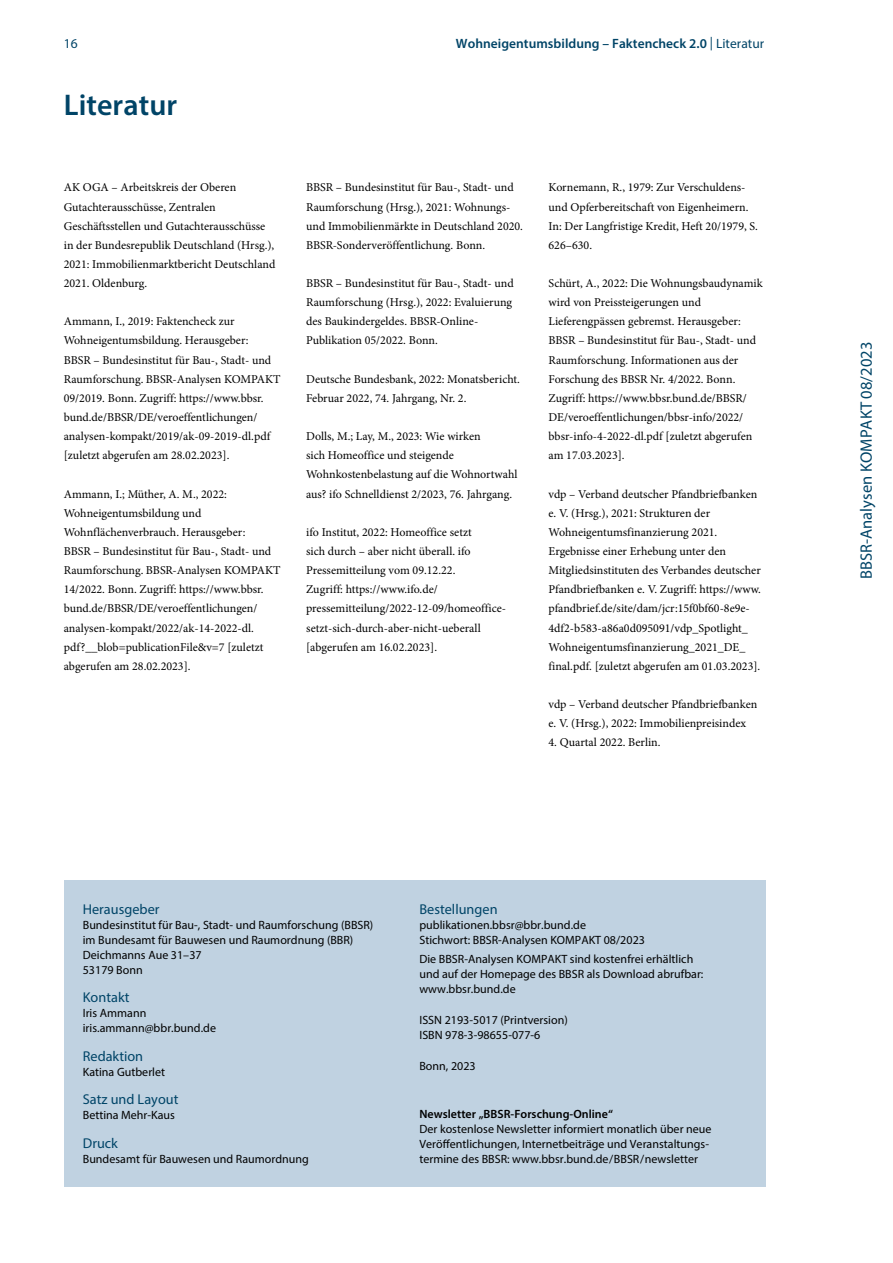
<style>
.page{position:relative;width:893px;height:1263px;background:#fff}
.page>*{position:absolute;margin:0;border:0;box-sizing:border-box;transform-origin:0 0}
.rubrikentitel_H1{font:600 30px "Myriad Pro";letter-spacing:.005em;color:#004467}
.t1{font:16.5px "Myriad Pro";letter-spacing:.005em;color:#004467}
.Impressum_Überschrift_H2{font:14.25px "Myriad Pro";color:#004467}
.t2{font:600 13.5px "Myriad Pro";letter-spacing:.005em;color:#004467}
.t3{font:13.5px "Myriad Pro";color:#004467}
.Literatur_P{font:12px/19.2px "Minion Pro";color:#000}
.Impressum_P{font:12px/15px "Myriad Pro";color:#000}
.s1{font-weight:400}
.s2{font-weight:600}
</style>
<div class="page">
<div style="left:64px;top:880px;width:701px;height:306px;background:#c0d2e1"></div>
<p class="t3" style="left:64px;top:36px;width:15px">16</p>
<p class="t2" style="left:456px;top:35px;width:310px">Wohneigentumsbildung – Faktencheck 2.0 <span class="s1">| Literatur</span></p>
<h1 class="rubrikentitel_H1" style="left:64px;top:86px;width:115px">Literatur</h1>
<p class="Literatur_P" style="left:64px;top:178px;width:213px">AK OGA – Arbeitskreis der Oberen Gutachterausschüsse, Zentralen Geschäftsstellen und Gutachterausschüsse in der Bundesrepublik Deutschland (Hrsg.), 2021: Immobilienmarktbericht Deutschland 2021. Oldenburg.</p>
<p class="Literatur_P" style="left:64px;top:312px;width:218px">Ammann, I., 2019: Faktencheck zur Wohneigentumsbildung. Herausgeber:<br>BBSR – Bundesinstitut für Bau-, Stadt- und Raumforschung. BBSR-Analysen KOMPAKT 09/2019. Bonn. Zugriff: https://www.bbsr. bund.de/BBSR/DE/veroeffentlichungen/ analysen-kompakt/2019/ak-09-2019-dl.pdf [zuletzt abgerufen am 28.02.2023].</p>
<p class="Literatur_P" style="left:64px;top:484px;width:218px">Ammann, I.; Müther, A. M., 2022:<br>Wohneigentumsbildung und Wohnflächenverbrauch. Herausgeber:<br>BBSR – Bundesinstitut für Bau-, Stadt- und Raumforschung. BBSR-Analysen KOMPAKT 14/2022. Bonn. Zugriff: https://www.bbsr. bund.de/BBSR/DE/veroeffentlichungen/ analysen-kompakt/2022/ak-14-2022-dl. pdf?__blob=publicationFile&amp;v=7 [zuletzt abgerufen am 28.02.2023].</p>
<p class="Literatur_P" style="left:306px;top:178px;width:218px">BBSR – Bundesinstitut für Bau-, Stadt- und Raumforschung (Hrsg.), 2021: Wohnungs&shy;und Immobilienmärkte in Deutschland 2020.<br>BBSR-Sonderveröffentlichung. Bonn.</p>
<p class="Literatur_P" style="left:306px;top:274px;width:209px">BBSR – Bundesinstitut für Bau-, Stadt- und Raumforschung (Hrsg.), 2022: Evaluierung des Baukindergeldes. BBSR-Online-Publikation 05/2022. Bonn.</p>
<p class="Literatur_P" style="left:306px;top:369px;width:215px">Deutsche Bundesbank, 2022: Monatsbericht.<br>Februar 2022, 74. Jahrgang, Nr. 2.</p>
<p class="Literatur_P" style="left:306px;top:427px;width:213px">Dolls, M.; Lay, M., 2023: Wie wirken<br>sich Homeoffice und steigende Wohnkostenbelastung auf die Wohnortwahl aus? ifo Schnelldienst 2/2023, 76. Jahrgang.</p>
<p class="Literatur_P" style="left:306px;top:522px;width:202px">ifo Institut, 2022: Homeoffice setzt<br>sich durch – aber nicht überall. ifo Pressemitteilung vom 09.12.22.<br>Zugriff: https://www.ifo.de/ pressemitteilung/2022-12-09/homeoffice&shy;setzt-sich-durch-aber-nicht-ueberall [abgerufen am 16.02.2023].</p>
<p class="Literatur_P" style="left:549px;top:178px;width:211px">Kornemann, R., 1979: Zur Verschuldens&shy;und Opferbereitschaft von Eigenheimern.<br>In: Der Langfristige Kredit, Heft 20/1979, S.<br>626–630.</p>
<p class="Literatur_P" style="left:549px;top:274px;width:216px">Schürt, A., 2022: Die Wohnungsbaudynamik wird von Preissteigerungen und Lieferengpässen gebremst. Herausgeber:<br>BBSR – Bundesinstitut für Bau-, Stadt- und Raumforschung. Informationen aus der Forschung des BBSR Nr. 4/2022. Bonn.<br>Zugriff: https://www.bbsr.bund.de/BBSR/ DE/veroeffentlichungen/bbsr-info/2022/ bbsr-info-4-2022-dl.pdf [zuletzt abgerufen am 17.03.2023].</p>
<p class="Literatur_P" style="left:549px;top:484px;width:214px">vdp – Verband deutscher Pfandbriefbanken e. V. (Hrsg.), 2021: Strukturen der Wohneigentumsfinanzierung 2021.<br>Ergebnisse einer Erhebung unter den Mitgliedsinstituten des Verbandes deutscher Pfandbriefbanken e. V. Zugriff: https://www. pfandbrief.de/site/dam/jcr:15f0bf60-8e9e-4df2-b583-a86a0d095091/vdp_Spotlight_ Wohneigentumsfinanzierung_2021_DE_ final.pdf. [zuletzt abgerufen am 01.03.2023].</p>
<p class="Literatur_P" style="left:549px;top:695px;width:210px">vdp – Verband deutscher Pfandbriefbanken e. V. (Hrsg.), 2022: Immobilienpreisindex</p>
<p class="Literatur_P" style="left:549px;top:733px;width:114px">4. Quartal 2022. Berlin.</p>
<h2 class="Impressum_Überschrift_H2" style="left:83px;top:900px;width:78px">Herausgeber</h2>
<p class="Impressum_P" style="left:83px;top:917px;width:292px">Bundesinstitut für Bau-, Stadt- und Raumforschung (BBSR) im Bundesamt für Bauwesen und Raumordnung (BBR)<br>Deichmanns Aue 31–37<br>53179 Bonn</p>
<h2 class="Impressum_Überschrift_H2" style="left:83px;top:989px;width:48px">Kontakt</h2>
<p class="Impressum_P" style="left:83px;top:1005px;width:135px">Iris Ammann iris.ammann@bbr.bund.de</p>
<h2 class="Impressum_Überschrift_H2" style="left:83px;top:1047px;width:62px">Redaktion</h2>
<p class="Impressum_P" style="left:83px;top:1064px;width:84px">Katina Gutberlet</p>
<h2 class="Impressum_Überschrift_H2" style="left:83px;top:1090px;width:97px">Satz und Layout</h2>
<p class="Impressum_P" style="left:83px;top:1107px;width:94px">Bettina Mehr-Kaus</p>
<h2 class="Impressum_Überschrift_H2" style="left:83px;top:1134px;width:37px">Druck</h2>
<p class="Impressum_P" style="left:83px;top:1151px;width:228px">Bundesamt für Bauwesen und Raumordnung</p>
<h2 class="Impressum_Überschrift_H2" style="left:419px;top:900px;width:80px">Bestellungen</h2>
<p class="Impressum_P" style="left:419px;top:917px;width:227px">publikationen.bbsr@bbr.bund.de<br>Stichwort: BBSR-Analysen KOMPAKT 08/2023</p>
<p class="Impressum_P" style="left:419px;top:951px;width:285px">Die BBSR-Analysen KOMPAKT sind kostenfrei erhältlich und auf der Homepage des BBSR als Download abrufbar: www.bbsr.bund.de</p>
<p class="Impressum_P" style="left:419px;top:1012px;width:150px">ISSN 2193-5017 (Printversion)<br>ISBN 978-3-98655-077-6</p>
<p class="Impressum_P" style="left:419px;top:1058px;width:58px">Bonn, 2023</p>
<p class="Impressum_P" style="left:419px;top:1106px;width:294px"><span class="s2">Newsletter „BBSR-Forschung-Online“<br></span>Der kostenlose Newsletter informiert monatlich über neue Veröffentlichungen, Internetbeiträge und Veranstaltungs&shy;termine des BBSR: www.bbsr.bund.de/BBSR/newsletter</p>
<h2 class="t1" style="left:856px;top:579px;width:239px;rotate:-90deg">BBSR-Analysen KOMPAKT 08/2023</h2>
</div>
